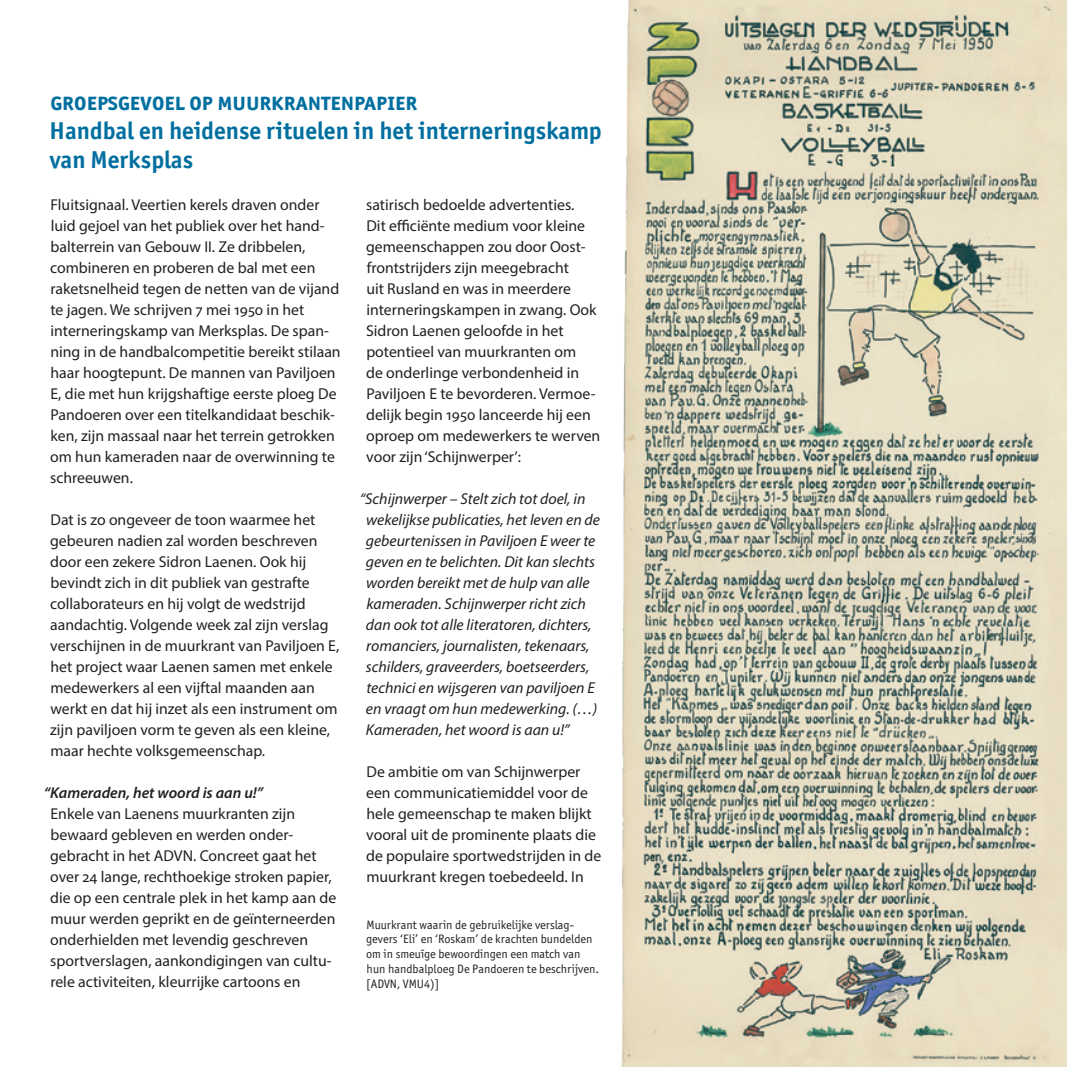
<style>
.page{position:relative;width:1067px;height:1067px;background:#fff}
.page>*{position:absolute;margin:0;border:0;box-sizing:border-box;transform-origin:0 0}
.titel{font:700 24.5px/29.4px "Officina San ITC";color:#006fa0}
.titel-2{font:24.5px "Officina San ITC Bold SC";color:#006fa0}
.broodtekst{font:15.75px/21px "Myriad Pro";color:#231f20}
.broodtekst-2{font:italic 15.75px/21px "Myriad Pro";color:#231f20}
.broodtekst-3{font:italic 600 15.75px "Myriad Pro";color:#231f20}
.bijschrift{font:12.25px/14.7px "Officina San ITC";color:#231f20}
</style>
<div class="page">
<img style="left:621px;top:0;width:446px;height:1067px">
<p class="titel-2" style="left:50px;top:86px;width:368px">groepsgevoel op muurkrantenpapier</p>
<p class="titel" style="left:50px;top:116px;width:553px">Handbal en heidense rituelen in het interneringskamp van Merksplas</p>
<p class="broodtekst" style="left:50px;top:194px;width:292px">Fluitsignaal. Veertien kerels draven onder luid gejoel van het publiek over het hand&shy;balterrein van Gebouw II. Ze dribbelen, combineren en proberen de bal met een raketsnelheid tegen de netten van de vijand te jagen. We schrijven 7 mei 1950 in het interneringskamp van Merksplas. De span&shy;ning in de handbalcompetitie bereikt stilaan haar hoogtepunt. De mannen van Paviljoen E, die met hun krijgshaftige eerste ploeg De Pandoeren over een titelkandidaat beschik&shy;ken, zijn massaal naar het terrein getrokken om hun kameraden naar de overwinning te schreeuwen.</p>
<p class="broodtekst" style="left:50px;top:509px;width:290px">Dat is zo ongeveer de toon waarmee het gebeuren nadien zal worden beschreven door een zekere Sidron Laenen. Ook hij bevindt zich in dit publiek van gestrafte collaborateurs en hij volgt de wedstrijd aandachtig. Volgende week zal zijn verslag verschijnen in de muurkrant van Paviljoen E, het project waar Laenen samen met enkele medewerkers al een vijftal maanden aan werkt en dat hij inzet als een instrument om zijn paviljoen vorm te geven als een kleine, maar hechte volksgemeenschap.</p>
<p class="broodtekst-3" style="left:44px;top:783px;width:221px">“Kameraden, het woord is aan u!”</p>
<p class="broodtekst" style="left:50px;top:803px;width:287px">Enkele van Laenens muurkranten zijn bewaard gebleven en werden onder&shy;gebracht in het ADVN. Concreet gaat het over 24 lange, rechthoekige stroken papier, die op een centrale plek in het kamp aan de muur werden geprikt en de geïnterneerden onderhielden met levendig geschreven sportverslagen, aankondigingen van cultu&shy;rele activiteiten, kleurrijke cartoons en</p>
<p class="broodtekst" style="left:366px;top:194px;width:236px">satirisch bedoelde advertenties.<br>Dit efficiënte medium voor kleine gemeenschappen zou door Oost&shy;frontstrijders zijn meegebracht<br>uit Rusland en was in meerdere interneringskampen in zwang. Ook<br>Sidron Laenen geloofde in het potentieel van muurkranten om<br>de onderlinge verbondenheid in<br>Paviljoen E te bevorderen. Vermoe&shy;delijk begin 1950 lanceerde hij een oproep om medewerkers te werven voor zijn ‘Schijnwerper’:</p>
<p class="broodtekst-2" style="left:366px;top:488px;width:236px;text-indent:-6px">“Schijnwerper – Stelt zich tot doel, in wekelijkse publicaties, het leven en de gebeurtenissen in Paviljoen E weer te geven en te belichten. Dit kan slechts worden bereikt met de hulp van alle kameraden. Schijnwerper richt zich dan ook tot alle literatoren, dichters, romanciers, journalisten, tekenaars, schilders, graveerders, boetseerders, technici en wijsgeren van paviljoen E en vraagt om hun medewerking. (…)<br>Kameraden, het woord is aan u!”</p>
<p class="broodtekst" style="left:366px;top:761px;width:237px">De ambitie om van Schijnwerper een communicatiemiddel voor de hele gemeenschap te maken blijkt vooral uit de prominente plaats die de populaire sportwedstrijden in de muurkrant kregen toebedeeld. In</p>
<p class="bijschrift" style="left:366px;top:917px;width:234px">Muurkrant waarin de gebruikelijke verslag&shy;gevers ‘Eli’ en ‘Roskam’ de krachten bundelden om in smeuïge bewoordingen een match van hun handbalploeg De Pandoeren te beschrijven. [ADVN, VMU4)]</p>
</div>
